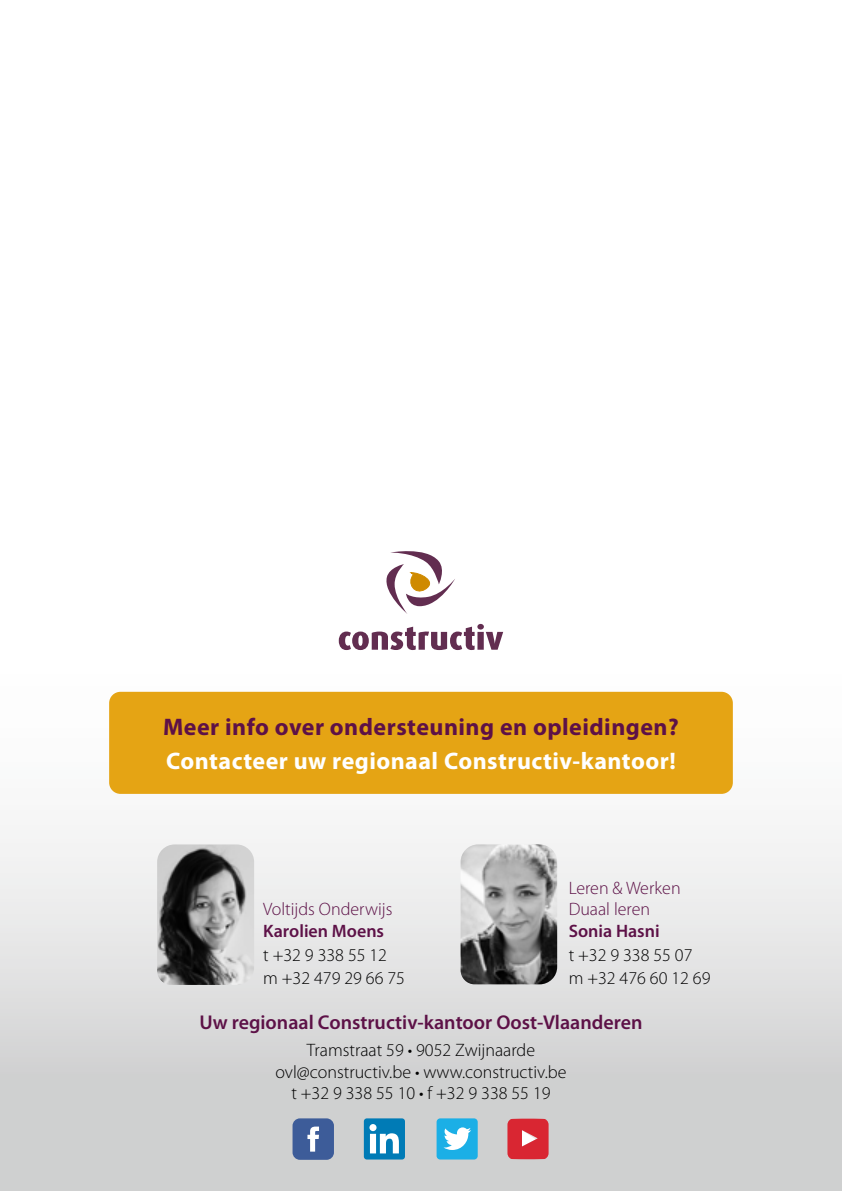
<style>
.page{position:relative;width:842px;height:1191px;background:#fff}
.page>*{position:absolute;margin:0;border:0;box-sizing:border-box;transform-origin:0 0}
.t1{font:700 24px "Myriad Pro";letter-spacing:.02em;color:#fff}
.t2{font:700 24px "Myriad Pro";letter-spacing:.02em;color:#5d1147}
.t3{font:600 20px "Myriad Pro";color:#5d1147}
.t4{font:300 18px/21.6px "Myriad Pro";color:#000}
.t5{font:300 18px/21.6px "Myriad Pro";color:#5d1147}
.t6{font:600 18px "Myriad Pro";color:#5d1147}
</style>
<div class="page">
<div style="left:0;top:621px;width:842px;height:570px;background:linear-gradient(to bottom,#fff,#cacbcb)"></div>
<svg style="left:386px;top:551px;width:69px;height:63px"></svg>
<svg style="left:339px;top:624px;width:164px;height:26px"></svg>
<div style="left:109px;top:692px;width:624px;height:102px;background:#e5a414;border-radius:11px"></div>
<div style="left:364px;top:1118px;width:41px;height:41px;background:#007bb6;border-radius:3px"></div>
<svg style="left:369px;top:1124px;width:30px;height:29px"></svg>
<div style="left:437px;top:1118px;width:41px;height:41px;background:#1bafe6;border-radius:4px"></div>
<svg style="left:443px;top:1127px;width:28px;height:23px"></svg>
<svg style="left:507px;top:1118px;width:42px;height:41px;background:#da3f49"></svg>
<div style="left:293px;top:1118px;width:41px;height:41px;background:#3d5c99;border-radius:7px"></div>
<svg style="left:307px;top:1126px;width:12px;height:25px"></svg>
<img style="left:157px;top:844px;width:97px;height:141px">
<img style="left:461px;top:844px;width:96px;height:140px">
<h1 class="t2" style="left:163px;top:713px;width:517px">Meer info over ondersteuning en opleidingen?</h1>
<h1 class="t1" style="left:166px;top:747px;width:511px">Contacteer uw regionaal Constructiv-kantoor!</h1>
<p class="t5" style="left:263px;top:898px;width:131px">Voltijds Onderwijs</p>
<p class="t6" style="left:263px;top:921px;width:122px">Karolien Moens</p>
<p class="t4" style="left:263px;top:943px;width:143px;line-height:23.6px">t +32 9 338 55 12 m +32 479 29 66 75</p>
<p class="t5" style="left:569px;top:877px;width:113px">Leren &amp; Werken<br>Duaal leren</p>
<p class="t6" style="left:569px;top:921px;width:93px">Sonia Hasni</p>
<p class="t4" style="left:569px;top:943px;width:143px;line-height:23.6px">t +32 9 338 55 07 m +32 476 60 12 69</p>
<p class="t3" style="left:199px;top:1010px;width:444px">Uw regionaal Constructiv-kantoor Oost-Vlaanderen</p>
<p class="t4" style="left:275px;top:1039px;width:293px;text-align:center">Tramstraat 59 • 9052 Zwijnaarde ovl@constructiv.be • www.constructiv.be t +32 9 338 55 10 • f +32 9 338 55 19</p>
</div>
